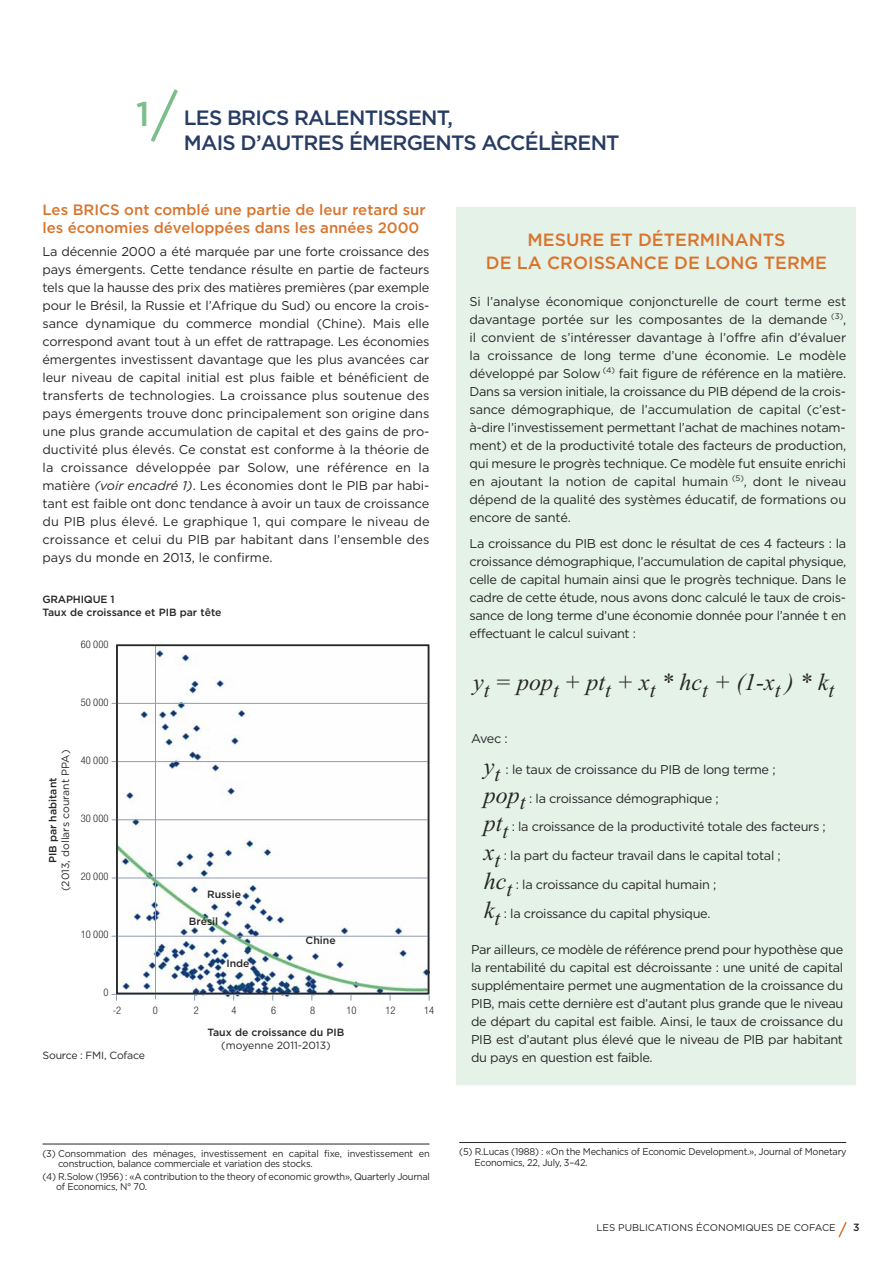
<style>
.page{position:relative;width:893px;height:1263px;background:#fff}
.page>*{position:absolute;margin:0;border:0;box-sizing:border-box;transform-origin:0 0}
.t1{font:500 34.2px "Gotham";color:#7cbd8c}
.t2{font:italic 24px "Times New Roman";color:#272627}
.t3{font:500 20.7px/24.9px "Gotham";letter-spacing:-.035em;color:#283c63}
.t4{font:500 17.7px/23.5px "Gotham";color:#d9742d;text-align:center}
.t5{font:500 15px/18px "Gotham";color:#d9742d}
.t6{font:12.75px/18px "Gotham";letter-spacing:-.025em;color:#272627;text-align:justify}
.t7{font:500 10.5px/12.6px "Gotham";color:#272627}
.t8{font:10.5px "Gotham";color:#272627}
.t9{font:300 condensed 10.5px "Helvetica Neue LT Std";color:#272627}
.t10{font:9.75px/10.5px "Gotham";letter-spacing:-.025em;color:#272627;scale:.95 1}
.t11{font:9.75px "Gotham";color:#272627}
.s1{font-style:italic}
.s2{font-family:"Times New Roman";font-style:italic;font-size:24px}
.s3{font-family:"Times New Roman";font-style:italic;font-size:21px}
</style>
<div class="page">
<img style="left:119px;top:647px;width:310px;height:351px">
<div style="left:456px;top:207px;width:399px;height:877px;background:#e5f2e8"></div>
<svg style="left:838px;top:1222px;width:9px;height:16px"></svg>
<svg style="left:150px;top:89px;width:28px;height:53px"></svg>
<hr style="left:43px;top:1144px;width:386px;height:1px;background:#272627">
<hr style="left:459px;top:1142px;width:387px;height:1px;background:#272627">
<hr style="left:112px;top:703px;width:316px;height:1px;background:#919cb3">
<hr style="left:112px;top:761px;width:316px;height:1px;background:#919cb3">
<hr style="left:112px;top:819px;width:316px;height:1px;background:#919cb3">
<hr style="left:112px;top:878px;width:316px;height:1px;background:#919cb3">
<hr style="left:112px;top:936px;width:316px;height:1px;background:#919cb3">
<hr style="left:112px;top:994px;width:316px;height:1px;background:#919cb3">
<hr style="left:155px;top:645px;width:1px;height:354px;background:#919cb3">
<div style="left:116px;top:644px;width:313px;height:350px;border:2px solid #272627"></div>
<h1 class="t1" style="left:136px;top:94px;width:15px">1</h1>
<h3 class="t3" style="left:184px;top:105px;width:437px">LES BRICS RALENTISSENT,<br>MAIS D’AUTRES ÉMERGENTS ACCÉLÈRENT</h3>
<p class="t5" style="left:43px;top:201px;width:385px">Les BRICS ont comblé une partie de leur retard sur les économies développées dans les années 2000</p>
<p class="t6" style="left:43px;top:243px;width:389px">La décennie 2000 a été marquée par une forte croissance des pays émergents. Cette tendance résulte en partie de facteurs tels que la hausse des prix des matières premières (par exemple pour le Brésil, la Russie et l’Afrique du Sud) ou encore la crois&shy;sance dynamique du commerce mondial (Chine). Mais elle correspond avant tout à un effet de rattrapage. Les économies émergentes investissent davantage que les plus avancées car leur niveau de capital initial est plus faible et bénéficient de transferts de technologies. La croissance plus soutenue des pays émergents trouve donc principalement son origine dans une plus grande accumulation de capital et des gains de pro&shy;ductivité plus élevés. Ce constat est conforme à la théorie de la croissance développée par Solow, une référence en la matière <span class="s1">(voir encadré 1)</span>. Les économies dont le PIB par habi&shy;tant est faible ont donc tendance à avoir un taux de croissance du PIB plus élevé. Le graphique 1, qui compare le niveau de croissance et celui du PIB par habitant dans l’ensemble des pays du monde en 2013, le confirme.</p>
<p class="t7" style="left:42px;top:593px;width:181px">GRAPHIQUE 1<br>Taux de croissance et PIB par tête</p>
<p class="t9" style="left:81px;top:641px;width:29px">60 000</p>
<p class="t9" style="left:81px;top:699px;width:29px">50 000</p>
<p class="t8" style="left:59px;top:891px;width:143px;rotate:-90deg">(2013, dollars courant PPA)</p>
<p class="t7" style="left:47px;top:863px;width:87px;rotate:-90deg">PIB par habitant</p>
<p class="t9" style="left:81px;top:757px;width:29px">40 000</p>
<p class="t9" style="left:81px;top:815px;width:29px">30 000</p>
<p class="t9" style="left:81px;top:873px;width:29px">20 000</p>
<p class="t9" style="left:81px;top:931px;width:29px">10 000</p>
<p class="t9" style="left:103px;top:989px;width:7px">0</p>
<p class="t7" style="left:207px;top:888px;width:35px">Russie</p>
<p class="t7" style="left:189px;top:915px;width:31px">Brésil</p>
<p class="t7" style="left:226px;top:956px;width:25px">Inde</p>
<p class="t7" style="left:306px;top:934px;width:32px">Chine</p>
<p class="t9" style="left:113px;top:1006px;width:10px">-2</p>
<p class="t9" style="left:153px;top:1006px;width:7px">0</p>
<p class="t9" style="left:194px;top:1006px;width:7px">2</p>
<p class="t9" style="left:231px;top:1006px;width:7px">4</p>
<p class="t9" style="left:271px;top:1006px;width:7px">6</p>
<p class="t9" style="left:310px;top:1006px;width:7px">8</p>
<p class="t9" style="left:347px;top:1006px;width:12px">10</p>
<p class="t9" style="left:385px;top:1006px;width:12px">12</p>
<p class="t9" style="left:424px;top:1006px;width:12px">14</p>
<p class="t8" style="left:43px;top:1049px;width:104px">Source : FMI, Coface</p>
<p class="t7" style="left:208px;top:1026px;width:138px">Taux de croissance du PIB</p>
<p class="t8" style="left:221px;top:1039px;width:111px">(moyenne 2011-2013)</p>
<h3 class="t4" style="left:486px;top:228px;width:343px">MESURE ET DÉTERMINANTS<br>DE LA CROISSANCE DE LONG TERME</h3>
<p class="t6" style="left:470px;top:292px;width:378px">Si l’analyse économique conjoncturelle de court terme est davantage portée sur les composantes de la demande <sup>(3)</sup>, il convient de s’intéresser davantage à l’offre afin d’évaluer la croissance de long terme d’une économie. Le modèle développé par Solow <sup>(4)</sup> fait figure de référence en la matière.<br>Dans sa version initiale, la croissance du PIB dépend de la crois&shy;sance démographique, de l’accumulation de capital (c’est&shy;à-dire l’investissement permettant l’achat de machines notam&shy;ment) et de la productivité totale des facteurs de production, qui mesure le progrès technique. Ce modèle fut ensuite enrichi en ajoutant la notion de capital humain <sup>(5)</sup>, dont le niveau dépend de la qualité des systèmes éducatif, de formations ou encore de santé.</p>
<p class="t6" style="left:470px;top:535px;width:378px">La croissance du PIB est donc le résultat de ces 4 facteurs : la croissance démographique, l’accumulation de capital physique, celle de capital humain ainsi que le progrès technique. Dans le cadre de cette étude, nous avons donc calculé le taux de crois&shy;sance de long terme d’une économie donnée pour l’année t en effectuant le calcul suivant :</p>
<h2 class="t2" style="left:473px;top:673px;width:363px">y<sub>t</sub> = pop<sub>t</sub> + pt<sub>t</sub> + x<sub>t</sub> * hc<sub>t</sub> + (1-x<sub>t</sub> ) * k<sub>t</sub></h2>
<p class="t6" style="left:471px;top:730px;width:38px">Avec :</p>
<p class="t6" style="left:484px;top:760px;width:293px"><span class="s2">y</span><span class="s3">t</span> : le taux de croissance du PIB de long terme ;</p>
<p class="t6" style="left:484px;top:789px;width:236px"><span class="s2">pop</span><span class="s3">t</span> : la croissance démographique ;</p>
<p class="t6" style="left:484px;top:818px;width:343px"><span class="s2">pt</span><span class="s3">t</span> : la croissance de la productivité totale des facteurs ;</p>
<p class="t6" style="left:484px;top:847px;width:298px"><span class="s2">x</span><span class="s3">t</span> : la part du facteur travail dans le capital total ;</p>
<p class="t6" style="left:484px;top:875px;width:234px"><span class="s2">hc</span><span class="s3">t</span> : la croissance du capital humain ;</p>
<p class="t6" style="left:484px;top:904px;width:228px"><span class="s2">k</span><span class="s3">t</span> : la croissance du capital physique.</p>
<p class="t6" style="left:471px;top:940px;width:374px">Par ailleurs, ce modèle de référence prend pour hypothèse que la rentabilité du capital est décroissante : une unité de capital supplémentaire permet une augmentation de la croissance du PIB, mais cette dernière est d’autant plus grande que le niveau de départ du capital est faible. Ainsi, le taux de croissance du PIB est d’autant plus élevé que le niveau de PIB par habitant du pays en question est faible.</p>
<p class="t10" style="left:58px;top:1148px;width:393px;text-indent:-16px">(3) Consommation des ménages, investissement en capital fixe, investissement en construction, balance commerciale et variation des stocks.</p>
<p class="t10" style="left:56px;top:1171px;width:395px;text-indent:-14px">(4) R.Solow (1956) : «A contribution to the theory of economic growth», Quarterly Journal of Economics, N° 70.</p>
<p class="t10" style="left:475px;top:1147px;width:393px;text-indent:-15px">(5) R.Lucas (1988) : «On the Mechanics of Economic Development.», Journal of Monetary<br>Economics, 22, July, 3–42.</p>
<p class="t11" style="left:596px;top:1222px;width:241px">LES PUBLICATIONS ÉCONOMIQUES DE COFACE</p>
<p class="t7" style="left:853px;top:1221px;width:8px">3</p>
</div>
